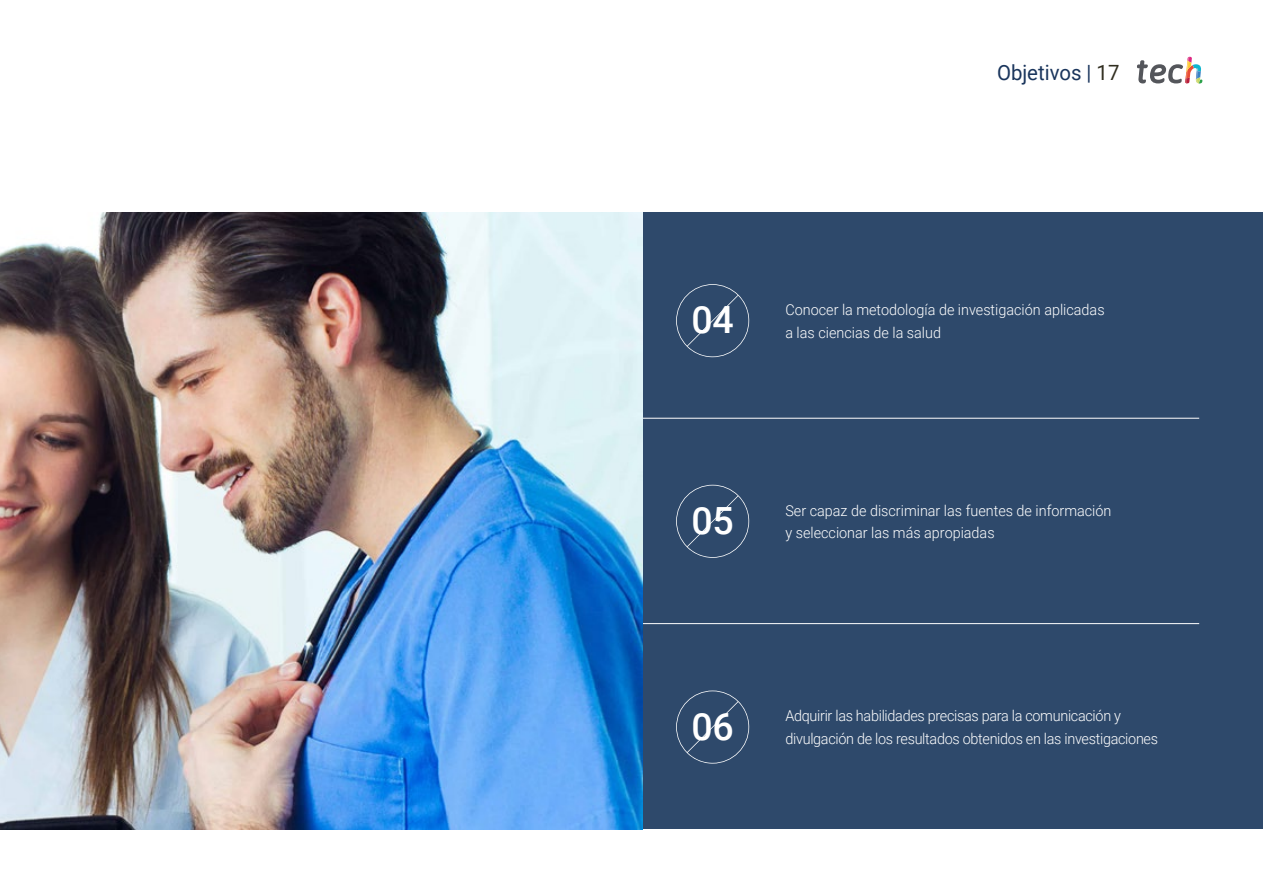
<style>
.page{position:relative;width:1263px;height:893px;background:#fff}
.page>*{position:absolute;margin:0;border:0;box-sizing:border-box;transform-origin:0 0}
.t1{font:500 37.5px "Roboto";color:#fff}
.t2{font:21px "Roboto";color:#1a355c}
.t3{font:300 15px/22.5px "Roboto";color:#fff;scale:.96 1}
.t4{font:300 15px "Roboto";letter-spacing:-.02em;color:#fff;scale:.96 1}
.s1{color:#312e20}
</style>
<div class="page">
<svg style="left:1137px;top:57px;width:65px;height:27px"></svg>
<div style="left:642px;top:213px;width:621px;height:616px;background:#2e496b"></div>
<svg style="left:676px;top:284px;width:73px;height:73px"></svg>
<svg style="left:676px;top:485px;width:73px;height:73px"></svg>
<svg style="left:676px;top:690px;width:73px;height:74px"></svg>
<hr style="left:0;top:418px;width:1199px;height:1px;background:#fff">
<hr style="left:0;top:623px;width:1199px;height:1px;background:#fff">
<img style="left:0;top:213px;width:642px;height:616px">
<h2 class="t2" style="left:997px;top:57px;width:124px">Objetivos | <span class="s1">17</span></h2>
<h1 class="t1" style="left:691px;top:294px;width:44px">04</h1>
<p class="t3" style="left:785px;top:298px;width:334px">Conocer la metodología de investigación aplicadas a las ciencias de la salud</p>
<h1 class="t1" style="left:691px;top:494px;width:44px">05</h1>
<p class="t3" style="left:785px;top:498px;width:341px">Ser capaz de discriminar las fuentes de información y seleccionar las más apropiadas</p>
<h1 class="t1" style="left:691px;top:700px;width:44px">06</h1>
<p class="t4" style="left:785px;top:706px;width:351px">Adquirir las habilidades precisas para la comunicación y</p>
<p class="t4" style="left:785px;top:728px;width:390px">divulgación de los resultados obtenidos en las investigaciones</p>
</div>
